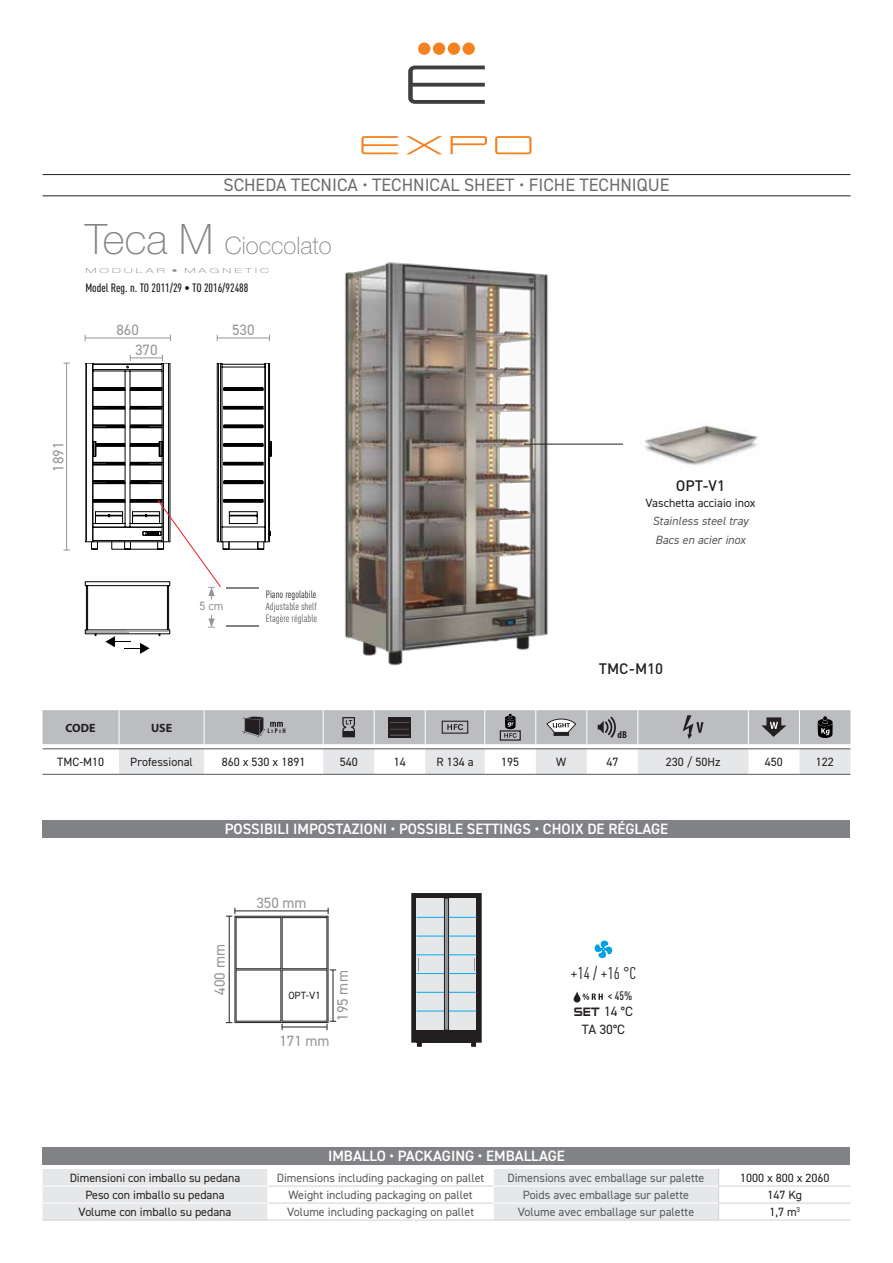
<style>
.page{position:relative;width:893px;height:1263px;background:#fff}
.page>*{position:absolute;margin:0;border:0;box-sizing:border-box;transform-origin:0 0}
.t1{font:100 24px "Helvetica Neue";color:#808285}
.t2{font:18px "DIN2014";color:#6c6d70}
.t3{font:condensed 16.8px "DIN Pro";color:#231f20}
.t4{font:600 15px "DIN2014";color:#fff}
.t5{font:15px/20px "DIN2014";color:#939598}
.t6{font:500 15px "DIN Pro";color:#231f20}
.t7{font:13.5px/18px "DIN2014";color:#231f20;text-align:center}
.t8{font:500 condensed 12.15px "DIN Pro";color:#231f20}
.t9{font:12px "DIN2014";color:#57585a}
.t10{font:12px "DIN2014";color:#231f20}
.t11{font:500 condensed 12px "DIN Pro";color:#231f20}
.t12{font:italic 12px/18.6px "DIN2014";color:#57585a}
.t13{font:700 12px "Myriad Pro";color:#231f20}
.t14{font:12px "DIN2014";color:#939598}
.t15{font:condensed 10.5px/12px "DIN Pro";color:#57585a}
.t16{font:condensed 10.5px "DIN Pro";color:#231f20}
.t17{font:10.5px "DIN2014";color:#231f20}
.t18{font:700 condensed 10.2px "Myriad Pro";color:#231f20}
.t19{font:100 expanded 6.9px "Helvetica Neue";letter-spacing:.27em;color:#808285;scale:1.67 1}
.s1{font-size:42px}
.s2{font-family:"Zeroes One"}
</style>
<div class="page">
<img style="left:225px;top:262px;width:398px;height:404px">
<hr style="left:85px;top:338px;width:85px;height:1px;background:#939598">
<hr style="left:66px;top:363px;width:1px;height:187px;background:#939598">
<hr style="left:217px;top:338px;width:52px;height:1px;background:#939598">
<hr style="left:43px;top:196px;width:807px;height:1px;background:#231f20">
<hr style="left:43px;top:174px;width:807px;height:1px;background:#231f20">
<hr style="left:43px;top:774px;width:76px;height:1px;background:#57585a">
<hr style="left:119px;top:774px;width:85px;height:1px;background:#57585a">
<hr style="left:204px;top:774px;width:119px;height:1px;background:#57585a">
<hr style="left:323px;top:774px;width:51px;height:1px;background:#57585a">
<hr style="left:374px;top:774px;width:51px;height:1px;background:#57585a">
<hr style="left:425px;top:774px;width:60px;height:1px;background:#57585a">
<hr style="left:485px;top:774px;width:51px;height:1px;background:#57585a">
<hr style="left:536px;top:774px;width:51px;height:1px;background:#57585a">
<hr style="left:587px;top:774px;width:51px;height:1px;background:#57585a">
<hr style="left:638px;top:774px;width:110px;height:1px;background:#57585a">
<hr style="left:748px;top:774px;width:51px;height:1px;background:#57585a">
<hr style="left:799px;top:774px;width:51px;height:1px;background:#57585a">
<hr style="left:718px;top:1186px;width:132px;height:1px;background:#d1d2d4">
<hr style="left:718px;top:1203px;width:132px;height:1px;background:#d1d2d4">
<svg style="left:43px;top:1169px;width:676px;height:51px"></svg>
<hr style="left:719px;top:1220px;width:131px;height:1px;background:#d1d2d4">
<hr style="left:43px;top:1186px;width:225px;height:1px;background:#fff">
<hr style="left:493px;top:1186px;width:225px;height:1px;background:#fff">
<hr style="left:43px;top:1203px;width:225px;height:1px;background:#fff">
<hr style="left:493px;top:1203px;width:225px;height:1px;background:#fff">
<hr style="left:43px;top:1220px;width:225px;height:1px;background:#d1d2d4">
<hr style="left:268px;top:1220px;width:225px;height:1px;background:#d1d2d4">
<hr style="left:493px;top:1220px;width:226px;height:1px;background:#d1d2d4">
<hr style="left:268px;top:1186px;width:225px;height:1px;background:#d1d2d4">
<hr style="left:268px;top:1203px;width:225px;height:1px;background:#d1d2d4">
<svg style="left:43px;top:710px;width:807px;height:64px"></svg>
<svg style="left:406px;top:136px;width:36px;height:18px"></svg>
<svg style="left:361px;top:136px;width:37px;height:18px"></svg>
<svg style="left:451px;top:136px;width:36px;height:18px"></svg>
<svg style="left:495px;top:136px;width:36px;height:18px"></svg>
<div style="left:43px;top:821px;width:807px;height:17px;background:#808285"></div>
<div style="left:43px;top:1148px;width:807px;height:17px;background:#808285"></div>
<svg style="left:408px;top:66px;width:77px;height:38px"></svg>
<div style="left:463px;top:43px;width:12px;height:12px;background:#f58220;border-radius:50%"></div>
<div style="left:448px;top:43px;width:12px;height:12px;background:#f58220;border-radius:50%"></div>
<div style="left:433px;top:43px;width:12px;height:12px;background:#f58220;border-radius:50%"></div>
<div style="left:418px;top:43px;width:12px;height:12px;background:#f58220;border-radius:50%"></div>
<hr style="left:86px;top:586px;width:1px;height:44px;background:#000001">
<hr style="left:87px;top:586px;width:1px;height:44px;background:#000001">
<hr style="left:168px;top:586px;width:1px;height:44px;background:#000001">
<hr style="left:167px;top:586px;width:1px;height:44px;background:#000001">
<hr style="left:86px;top:632px;width:42px;height:1px;background:#abadae">
<hr style="left:127px;top:630px;width:42px;height:2px;background:#abadae">
<svg style="left:105px;top:636px;width:45px;height:18px"></svg>
<hr style="left:227px;top:626px;width:32px;height:1px;background:#808285">
<svg style="left:208px;top:615px;width:7px;height:13px"></svg>
<svg style="left:85px;top:355px;width:186px;height:244px"></svg>
<img style="left:644px;top:425px;width:114px;height:40px">
<hr style="left:525px;top:444px;width:98px;height:1px;background:#231f20">
<svg style="left:226px;top:908px;width:110px;height:122px"></svg>
<svg style="left:417px;top:1043px;width:5px;height:4px"></svg>
<svg style="left:471px;top:1043px;width:5px;height:4px"></svg>
<div style="left:411px;top:893px;width:71px;height:150px;background:#231f20"></div>
<div style="left:416px;top:898px;width:60px;height:132px;background:#e6e7e9"></div>
<svg style="left:416px;top:1011px;width:60px;height:1px"></svg>
<svg style="left:416px;top:992px;width:60px;height:1px"></svg>
<svg style="left:416px;top:936px;width:60px;height:1px"></svg>
<svg style="left:416px;top:917px;width:60px;height:1px"></svg>
<div style="left:444px;top:898px;width:5px;height:132px;background:#939598"></div>
<div style="left:444px;top:898px;width:5px;height:132px;border:1px solid #231f20"></div>
<svg style="left:416px;top:954px;width:60px;height:20px"></svg>
<svg style="left:595px;top:940px;width:17px;height:18px"></svg>
<svg style="left:574px;top:991px;width:6px;height:11px"></svg>
<svg style="left:582px;top:993px;width:21px;height:7px"></svg>
<h2 class="t2" style="left:223px;top:174px;width:448px">SCHEDA TECNICA • TECHNICAL SHEET • FICHE TECHNIQUE</h2>
<h1 class="t1" style="left:85px;top:232px;width:248px"><span class="s1">Teca M</span> Cioccolato</h1>
<p class="t19" style="left:85px;top:266px;width:112px">MODULAR • MAGNETIC</p>
<p class="t11" style="left:85px;top:279px;width:165px">Model Reg. n. TO 2011/29 • TO 2016/92488</p>
<p class="t5" style="left:48px;top:472px;width:31px;rotate:-90deg">1891</p>
<p class="t5" style="left:135px;top:319px;width:24px;text-indent:-19px">860<br>370</p>
<p class="t5" style="left:232px;top:319px;width:24px">530</p>
<p class="t14" style="left:200px;top:599px;width:25px">5 cm</p>
<p class="t13" style="left:66px;top:720px;width:32px">CODE</p>
<p class="t13" style="left:151px;top:720px;width:23px">USE</p>
<p class="t16" style="left:266px;top:587px;width:52px">Piano regolabile</p>
<p class="t15" style="left:266px;top:599px;width:53px">Adjustable shelf<br>Etagère réglable</p>
<p class="t6" style="left:676px;top:473px;width:51px">OPT-V1</p>
<p class="t10" style="left:645px;top:495px;width:112px">Vaschetta acciaio inox</p>
<p class="t12" style="left:652px;top:511px;width:98px">Stainless steel tray<br>Bacs en acier inox</p>
<p class="t6" style="left:599px;top:656px;width:66px">TMC-M10</p>
<p class="t18" style="left:617px;top:728px;width:11px">dB</p>
<p class="t10" style="left:57px;top:755px;width:49px">TMC-M10</p>
<p class="t10" style="left:130px;top:755px;width:64px">Professional</p>
<p class="t10" style="left:222px;top:755px;width:85px">860 x 530 x 1891</p>
<p class="t10" style="left:340px;top:755px;width:19px">540</p>
<p class="t10" style="left:394px;top:755px;width:13px">14</p>
<p class="t10" style="left:436px;top:755px;width:39px">R 134 a</p>
<p class="t10" style="left:501px;top:755px;width:19px">195</p>
<p class="t10" style="left:556px;top:755px;width:12px">W</p>
<p class="t10" style="left:606px;top:755px;width:13px">47</p>
<p class="t10" style="left:666px;top:755px;width:56px">230 / 50Hz</p>
<p class="t10" style="left:765px;top:755px;width:19px">450</p>
<p class="t10" style="left:816px;top:755px;width:19px">122</p>
<p class="t4" style="left:225px;top:819px;width:445px">POSSIBILI IMPOSTAZIONI • POSSIBLE SETTINGS • CHOIX DE RÉGLAGE</p>
<p class="t5" style="left:209px;top:994px;width:52px;rotate:-90deg">400 mm</p>
<p class="t5" style="left:256px;top:892px;width:52px">350 mm</p>
<p class="t17" style="left:288px;top:989px;width:34px">OPT-V1</p>
<p class="t5" style="left:279px;top:1030px;width:52px">171 mm</p>
<p class="t5" style="left:332px;top:1021px;width:52px;rotate:-90deg">195 mm</p>
<h3 class="t3" style="left:570px;top:961px;width:67px">+14 / +16 °C</h3>
<p class="t7" style="left:574px;top:1002px;width:61px"><span class="s2">SET</span> 14 °C<br>TA 30°C</p>
<p class="t8" style="left:608px;top:986px;width:26px">&lt; 45%</p>
<p class="t4" style="left:328px;top:1146px;width:238px">IMBALLO • PACKAGING • EMBALLAGE</p>
<p class="t10" style="left:70px;top:1170px;width:172px">Dimensioni con imballo su pedana</p>
<p class="t9" style="left:277px;top:1170px;width:209px">Dimensions including packaging on pallet</p>
<p class="t9" style="left:507px;top:1170px;width:198px">Dimensions avec emballage sur palette</p>
<p class="t10" style="left:740px;top:1170px;width:91px">1000 x 800 x 2060</p>
<p class="t10" style="left:85px;top:1187px;width:141px">Peso con imballo su pedana</p>
<p class="t9" style="left:288px;top:1187px;width:186px">Weight including packaging on pallet</p>
<p class="t9" style="left:523px;top:1187px;width:168px">Poids avec emballage sur palette</p>
<p class="t10" style="left:767px;top:1187px;width:36px">147 Kg</p>
<p class="t10" style="left:79px;top:1204px;width:154px">Volume con imballo su pedana</p>
<p class="t9" style="left:287px;top:1204px;width:189px">Volume including packaging on pallet</p>
<p class="t9" style="left:518px;top:1204px;width:178px">Volume avec emballage sur palette</p>
<p class="t10" style="left:769px;top:1204px;width:32px">1,7 m<sup>3</sup></p>
</div>
